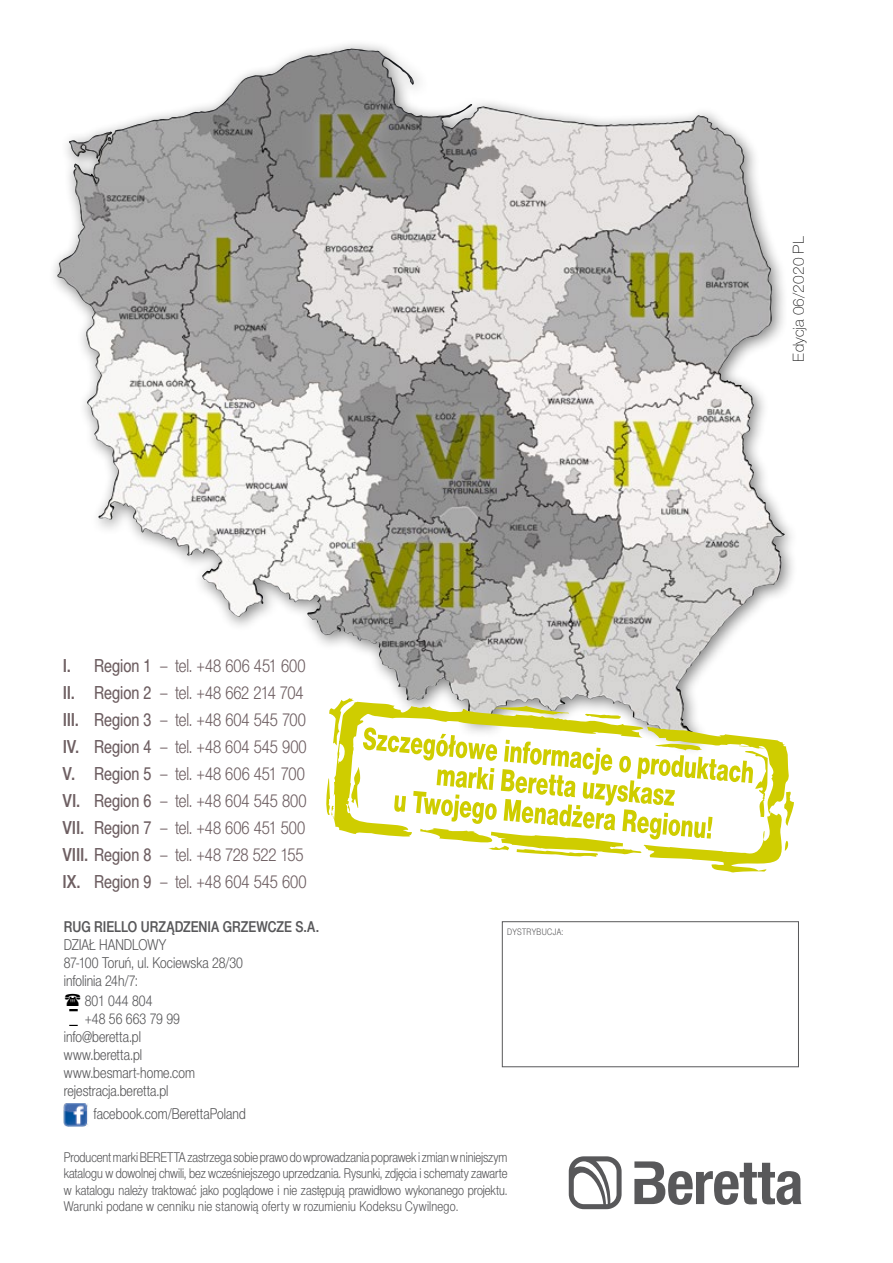
<style>
.page{position:relative;width:893px;height:1263px;background:#fff}
.page>*{position:absolute;margin:0;border:0;box-sizing:border-box;transform-origin:0 0}
.t1{font:18px/27px "Switzer Cnd EFN Light";letter-spacing:-.005em;color:#6e5f62}
.t2{font:15px/18px "Switzer Cnd EFN Light";letter-spacing:.005em;color:#58585a}
.t3{font:15px "Switzer Cnd EFN Medium";color:#58585a}
.t4{font:15px "Switzer EFN Thin";color:#000}
.t5{font:13.5px/16.5px "Switzer Cnd EFN Light";letter-spacing:.015em;color:#58585a;text-align:justify}
.t6{font:9px "Switzer Cnd EFN Light";letter-spacing:.035em;color:#58585a}
.s1{font-family:"Switzer Cnd EFN Medium"}
.s2{font-family:"Switzer Cnd EFN"}
</style>
<div class="page">
<svg style="left:569px;top:1156px;width:53px;height:53px"></svg>
<svg style="left:634px;top:1161px;width:167px;height:44px"></svg>
<img style="left:69px;top:1009px;width:9px;height:17px">
<img style="left:64px;top:1103px;width:24px;height:23px">
<div style="left:502px;top:921px;width:297px;height:146px;border:1px solid #58585a"></div>
<div style="left:48px;top:38px;width:752px;height:719px;background:#000;opacity:.5"></div>
<img style="left:58px;top:49px;width:291px;height:387px">
<svg style="left:324px;top:698px;width:470px;height:174px"></svg>
<p class="t1" style="left:63px;top:652px;width:246px"><span class="s1">I.</span> <span class="s2">Region 1</span> – tel. +48 606 451 600<br><span class="s1">II.</span> <span class="s2">Region 2</span> – tel. +48 662 214 704<br><span class="s1">III.</span> <span class="s2">Region 3</span> – tel. +48 604 545 700<br><span class="s1">IV.</span> <span class="s2">Region 4</span> – tel. +48 604 545 900<br><span class="s1">V.</span> <span class="s2">Region 5</span> – tel. +48 606 451 700<br><span class="s1">VI.</span> <span class="s2">Region 6</span> – tel. +48 604 545 800<br><span class="s1">VII.</span> <span class="s2">Region 7</span> – tel. +48 606 451 500<br><span class="s1">VIII.</span> <span class="s2">Region 8</span> – tel. +48 728 522 155<br><span class="s1">IX.</span> <span class="s2">Region 9</span> – tel. +48 604 545 600</p>
<p class="t3" style="left:64px;top:918px;width:257px">RUG RIELLO URZĄDZENIA GRZEWCZE S.A.</p>
<p class="t2" style="left:64px;top:936px;width:181px">DZIAŁ HANDLOWY<br>87-100 Toruń, ul. Kociewska 28/30 infolinia 24h/7:</p>
<p class="t2" style="left:85px;top:992px;width:69px">801 044 804</p>
<p class="t2" style="left:85px;top:1010px;width:97px">+48 56 663 79 99</p>
<p class="t2" style="left:64px;top:1028px;width:79px">info@beretta.pl</p>
<p class="t2" style="left:64px;top:1046px;width:80px">www.beretta.pl</p>
<p class="t2" style="left:64px;top:1064px;width:133px">www.besmart-home.com</p>
<p class="t2" style="left:64px;top:1082px;width:106px">rejestracja.beretta.pl</p>
<p class="t2" style="left:94px;top:1104px;width:154px">facebook.com/BerettaPoland</p>
<p class="t5" style="left:64px;top:1148px;width:445px">Producent marki BERETTA zastrzega sobie prawo do wprowadzania poprawek i zmian w niniejszym katalogu w dowolnej chwili, bez wcześniejszego uprzedzania. Rysunki, zdjęcia i schematy zawarte w katalogu należy traktować jako poglądowe i nie zastępują prawidłowo wykonanego projektu.<br>Warunki podane w cenniku nie stanowią oferty w rozumieniu Kodeksu Cywilnego.</p>
<p class="t6" style="left:507px;top:926px;width:58px">DYSTRYBUCJA:</p>
<p class="t4" style="left:790px;top:362px;width:127px;rotate:-90deg">Edycja 06/2020 PL</p>
</div>
